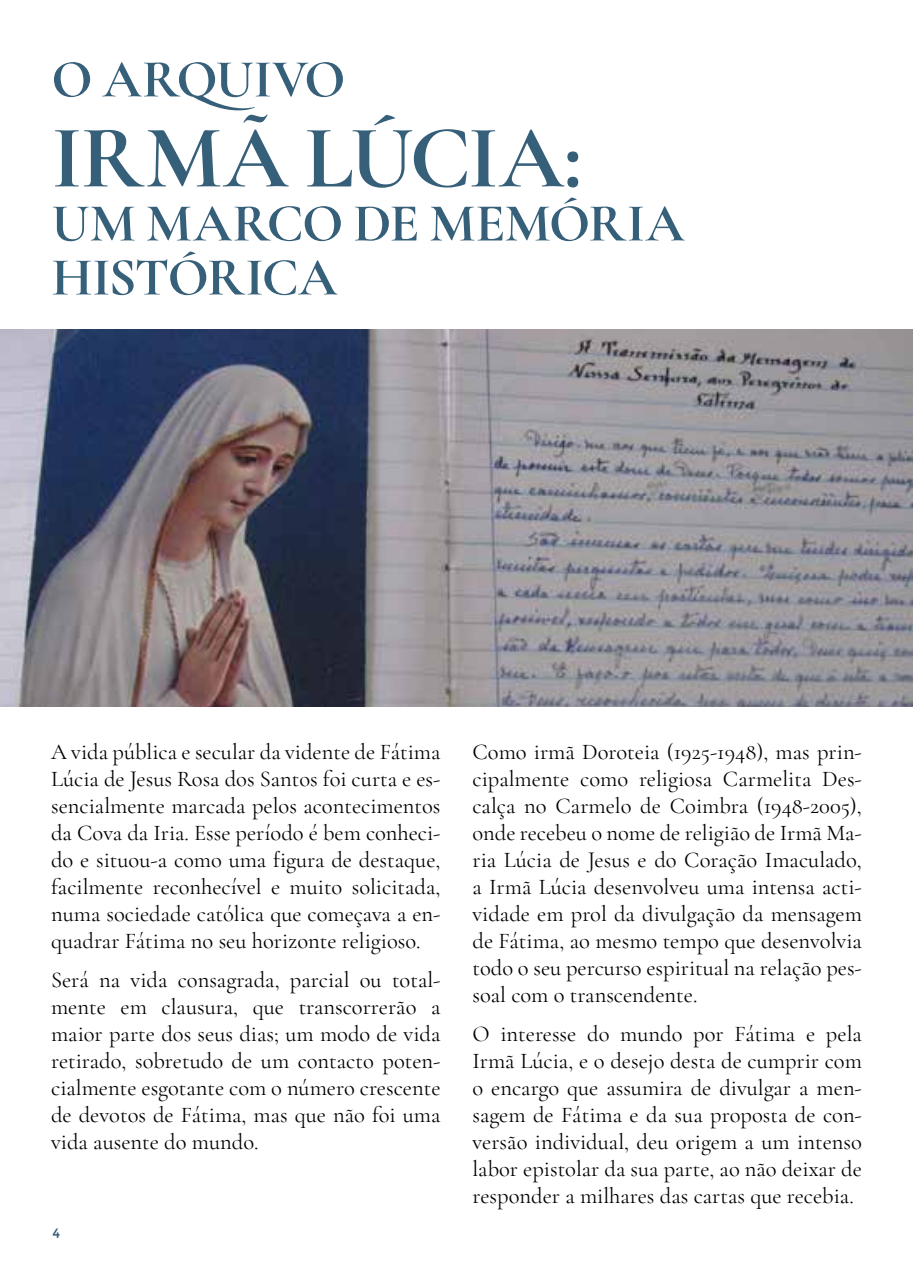
<style>
.page{position:relative;width:913px;height:1276px;background:#fff}
.page>*{position:absolute;margin:0;border:0;box-sizing:border-box;transform-origin:0 0}
.t1{font:700 90px "Cormorant Garamond";letter-spacing:-.02em;color:#365f79}
.t2{font:700 54px/54px "Cormorant Garamond";letter-spacing:-.015em;color:#365f79}
.t3{font:22.5px/27px "Cormorant Garamond";color:#000;text-align:justify}
.t4{font:13.5px "Montserrat";color:#365f79}
</style>
<div class="page">
<img style="left:0;top:330px;width:912px;height:377px">
<h2 class="t2" style="left:51px;top:52px;width:295px">O ARQUIVO</h2>
<h1 class="t1" style="left:51px;top:102px;width:532px">IRMÃ LÚCIA:</h1>
<h2 class="t2" style="left:51px;top:196px;width:634px">UM MARCO DE MEMÓRIA<br>HISTÓRICA</h2>
<p class="t3" style="left:51px;top:738px;width:391px">A vida pública e secular da vidente de Fátima Lúcia de Jesus Rosa dos Santos foi curta e es&shy;sencialmente marcada pelos acontecimentos da Cova da Iria. Esse período é bem conheci&shy;do e situou-a como uma figura de destaque, facilmente reconhecível e muito solicitada, numa sociedade católica que começava a en&shy;quadrar Fátima no seu horizonte religioso.</p>
<p class="t3" style="left:51px;top:966px;width:391px">Será na vida consagrada, parcial ou total&shy;mente em clausura, que transcorrerão a maior parte dos seus dias; um modo de vida retirado, sobretudo de um contacto poten&shy;cialmente esgotante com o número crescente de devotos de Fátima, mas que não foi uma vida ausente do mundo.</p>
<p class="t4" style="left:53px;top:1225px;width:9px">4</p>
<p class="t3" style="left:472px;top:738px;width:391px">Como irmã Doroteia (1925-1948), mas prin&shy;cipalmente como religiosa Carmelita Des&shy;calça no Carmelo de Coimbra (1948-2005), onde recebeu o nome de religião de Irmã Ma&shy;ria Lúcia de Jesus e do Coração Imaculado, a Irmã Lúcia desenvolveu uma intensa acti&shy;vidade em prol da divulgação da mensagem de Fátima, ao mesmo tempo que desenvolvia todo o seu percurso espiritual na relação pes&shy;soal com o transcendente.</p>
<p class="t3" style="left:472px;top:1020px;width:391px">O interesse do mundo por Fátima e pela Irmã Lúcia, e o desejo desta de cumprir com o encargo que assumira de divulgar a men&shy;sagem de Fátima e da sua proposta de con&shy;versão individual, deu origem a um intenso labor epistolar da sua parte, ao não deixar de responder a milhares das cartas que recebia.</p>
</div>
